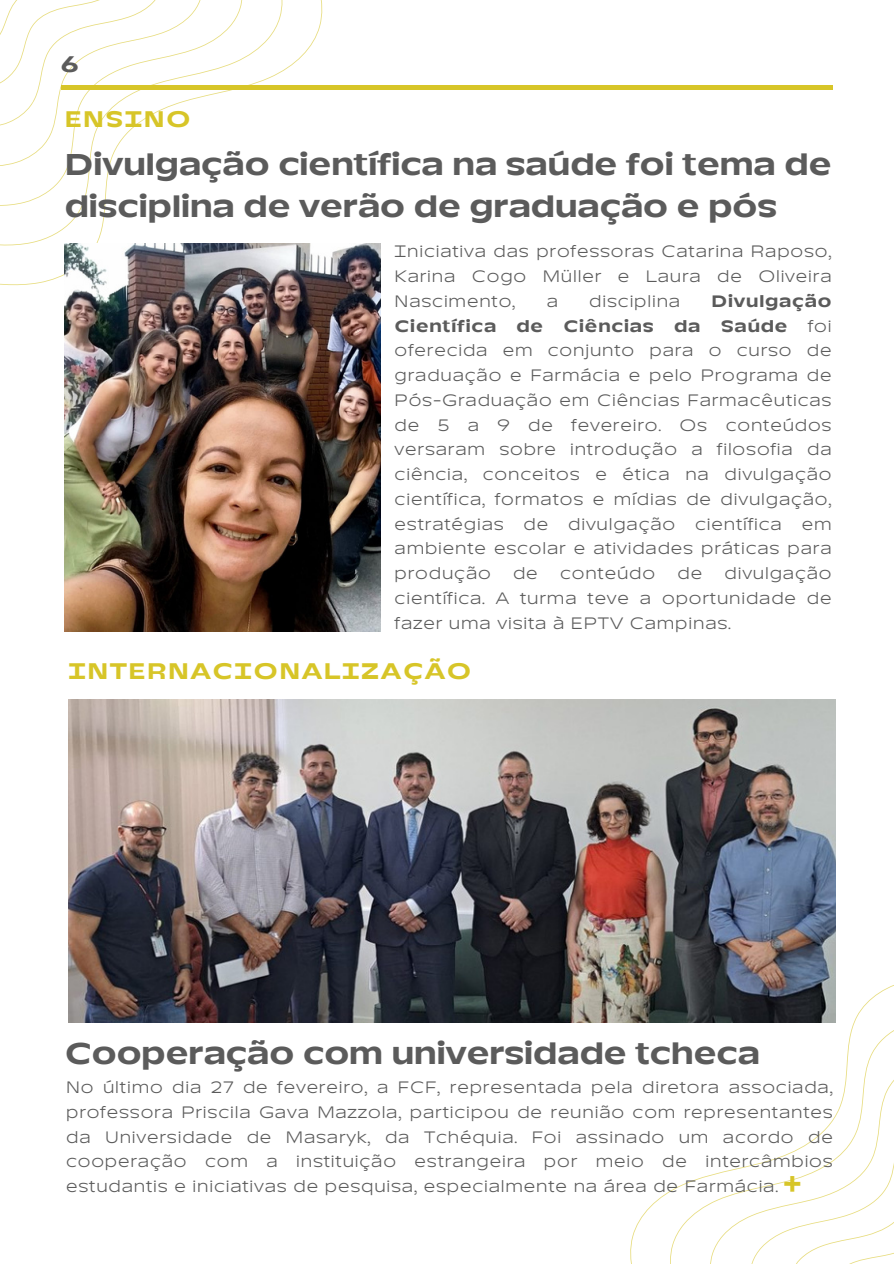
<style>
.page{position:relative;width:894px;height:1264px;background:#fff}
.page>*{position:absolute;margin:0;border:0;box-sizing:border-box;transform-origin:0 0}
.t1{font:700 30px/41.7px "TT Runs";color:#5b5b5b}
.t2{font:700 22.5px "TT Runs";letter-spacing:.065em;color:#d7c528}
.t3{font:700 22.5px "TT Runs";color:#5b5b5b}
.t4{font:16.5px/24.8px "TT Runs";letter-spacing:.05em;color:#5b5b5b;text-align:justify}
.s1{font-weight:700}
.s2{font-weight:700;font-size:30px;color:#d7c528}
</style>
<div class="page">
<hr style="left:61px;top:86px;width:771px;height:3px;background:#d7c528">
<svg style="left:0;top:0;width:287px;height:247px"></svg>
<svg style="left:0;top:0;width:246px;height:207px"></svg>
<svg style="left:0;top:0;width:205px;height:167px"></svg>
<svg style="left:665px;top:1015px;width:228px;height:248px"></svg>
<svg style="left:705px;top:1054px;width:188px;height:209px"></svg>
<img style="left:65px;top:243px;width:315px;height:388px">
<img style="left:69px;top:699px;width:766px;height:323px">
<h2 class="t3" style="left:61px;top:50px;width:19px">6</h2>
<h2 class="t2" style="left:65px;top:104px;width:127px">ENSINO</h2>
<h1 class="t1" style="left:65px;top:145px;width:768px">Divulgação científica na saúde foi tema de disciplina de verão de graduação e pós</h1>
<p class="t4" style="left:394px;top:239px;width:438px">Iniciativa das professoras Catarina Raposo, Karina Cogo Müller e Laura de Oliveira Nascimento,</p>
<p class="t4" style="left:394px;top:289px;width:438px;text-indent:317px"><span class="s1">Divulgação Científica de Ciências da Saúde</span> foi oferecida em conjunto para o curso de graduação e Farmácia e pelo Programa de Pós-Graduação em Ciências Farmacêuticas de 5 a 9 de fevereiro. Os conteúdos versaram sobre introdução a filosofia da ciência, conceitos e ética na divulgação científica, formatos e mídias de divulgação, estratégias de divulgação científica em ambiente escolar e atividades práticas para produção</p>
<p class="t4" style="left:546px;top:289px;width:13px">a</p>
<p class="t4" style="left:589px;top:289px;width:92px">disciplina</p>
<p class="t4" style="left:394px;top:561px;width:438px;text-indent:330px">divulgação científica. A turma teve a oportunidade de fazer uma visita à EPTV Campinas.</p>
<p class="t4" style="left:513px;top:561px;width:26px">de</p>
<p class="t4" style="left:560px;top:561px;width:97px">conteúdo</p>
<p class="t4" style="left:677px;top:561px;width:26px">de</p>
<h2 class="t2" style="left:69px;top:656px;width:404px">INTERNACIONALIZAÇÃO</h2>
<h1 class="t1" style="left:65px;top:1033px;width:696px">Cooperação com universidade tcheca</h1>
<p class="t4" style="left:66px;top:1075px;width:768px">No último dia 27 de fevereiro, a FCF, representada pela diretora associada, professora Priscila Gava Mazzola, participou de reunião com representantes da Universidade de Masaryk, da Tchéquia. Foi assinado um acordo de cooperação com a instituição estrangeira por meio de intercâmbios estudantis e iniciativas de pesquisa, especialmente na área de Farmácia. <span class="s2">+</span></p>
</div>
